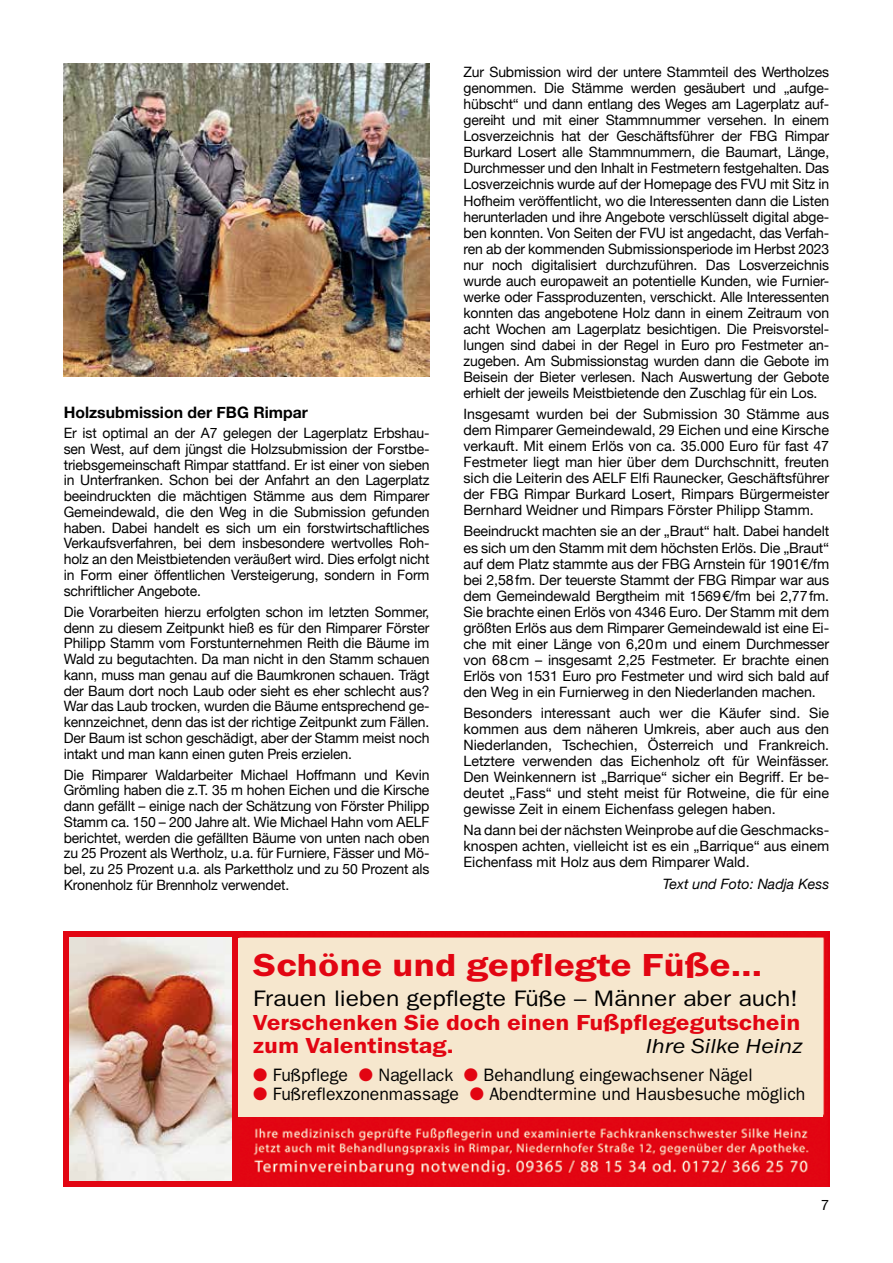
<style>
.page{position:relative;width:893px;height:1263px;background:#fff}
.page>*{position:absolute;margin:0;border:0;box-sizing:border-box;transform-origin:0 0}
.t1{font:600 33px "Franklin Gothic EF";color:#e20512;scale:1.2 1}
.t2{font:600 22.5px/22.5px "Franklin Gothic EF";color:#e20512;scale:1.14 1}
.t3{font:22.5px "Franklin Gothic";color:#000;scale:1.1 1}
.t4{font:italic 21px "Franklin Gothic EF";color:#000;scale:1.14 1}
.t5{font:18px "Franklin Gothic";color:#000}
.t6{font:700 15.75px "Helvetica Neue";color:#000}
.t7{font:14.25px/16px "Helvetica Neue";letter-spacing:-.01em;color:#000;text-align:justify}
.t8{font:italic 14.25px "Helvetica Neue";color:#000}
.s1{color:#e20512}
</style>
<div class="page">
<img style="left:64px;top:64px;width:365px;height:312px">
<img style="left:238px;top:932px;width:591px;height:254px">
<div style="left:238px;top:938px;width:584px;height:178px;background:#f6e7ce"></div>
<svg style="left:64px;top:931px;width:174px;height:255px;fill:#e20512"></svg>
<img style="left:70px;top:938px;width:161px;height:242px">
<p class="t6" style="left:64px;top:400px;width:246px">Holzsubmission der FBG Rimpar</p>
<p class="t7" style="left:64px;top:426px;width:367px">Er ist optimal an der A7 gelegen der Lagerplatz Erbshau&shy;sen West, auf dem jüngst die Holzsubmission der Forstbe&shy;triebsgemeinschaft Rimpar stattfand. Er ist einer von sieben in Unterfranken. Schon bei der Anfahrt an den Lagerplatz beeindruckten die mächtigen Stämme aus dem Rimparer Gemeindewald, die den Weg in die Submission gefunden haben. Dabei handelt es sich um ein forstwirtschaftliches Verkaufsverfahren, bei dem insbesondere wertvolles Roh&shy;holz an den Meistbietenden veräußert wird. Dies erfolgt nicht in Form einer öffentlichen Versteigerung, sondern in Form schriftlicher Angebote.</p>
<p class="t7" style="left:64px;top:605px;width:367px">Die Vorarbeiten hierzu erfolgten schon im letzten Sommer, denn zu diesem Zeitpunkt hieß es für den Rimparer Förster Philipp Stamm vom Forstunternehmen Reith die Bäume im Wald zu begutachten. Da man nicht in den Stamm schauen kann, muss man genau auf die Baumkronen schauen. Trägt der Baum dort noch Laub oder sieht es eher schlecht aus?<br>War das Laub trocken, wurden die Bäume entsprechend ge&shy;kennzeichnet, denn das ist der richtige Zeitpunkt zum Fällen.<br>Der Baum ist schon geschädigt, aber der Stamm meist noch intakt und man kann einen guten Preis erzielen.</p>
<p class="t7" style="left:64px;top:767px;width:367px">Die Rimparer Waldarbeiter Michael Hoffmann und Kevin Grömling haben die z.T. 35 m hohen Eichen und die Kirsche dann gefällt – einige nach der Schätzung von Förster Philipp Stamm ca. 150 – 200 Jahre alt. Wie Michael Hahn vom AELF berichtet, werden die gefällten Bäume von unten nach oben zu 25 Prozent als Wertholz, u.a. für Furniere, Fässer und Mö&shy;bel, zu 25 Prozent u.a. als Parkettholz und zu 50 Prozent als Kronenholz für Brennholz verwendet.</p>
<p class="t7" style="left:463px;top:65px;width:367px">Zur Submission wird der untere Stammteil des Wertholzes genommen. Die Stämme werden gesäubert und „aufge&shy;hübscht“ und dann entlang des Weges am Lagerplatz auf&shy;gereiht und mit einer Stammnummer versehen. In einem Losverzeichnis hat der Geschäftsführer der FBG Rimpar Burkard Losert alle Stammnummern, die Baumart, Länge, Durchmesser und den Inhalt in Festmetern festgehalten. Das Losverzeichnis wurde auf der Homepage des FVU mit Sitz in Hofheim veröffentlicht, wo die Interessenten dann die Listen herunterladen und ihre Angebote verschlüsselt digital abge&shy;ben konnten. Von Seiten der FVU ist angedacht, das Verfah&shy;ren ab der kommenden Submissionsperiode im Herbst 2023 nur noch digitalisiert durchzuführen. Das Losverzeichnis wurde auch europaweit an potentielle Kunden, wie Furnier&shy;werke oder Fassproduzenten, verschickt. Alle Interessenten konnten das angebotene Holz dann in einem Zeitraum von acht Wochen am Lagerplatz besichtigen. Die Preisvorstel&shy;lungen sind dabei in der Regel in Euro pro Festmeter an&shy;zugeben. Am Submissionstag wurden dann die Gebote im Beisein der Bieter verlesen. Nach Auswertung der Gebote erhielt der jeweils Meistbietende den Zuschlag für ein Los.</p>
<p class="t7" style="left:463px;top:407px;width:367px">Insgesamt wurden bei der Submission 30 Stämme aus dem Rimparer Gemeindewald, 29 Eichen und eine Kirsche verkauft. Mit einem Erlös von ca. 35.000 Euro für fast 47<br>Festmeter liegt man hier über dem Durchschnitt, freuten sich die Leiterin des AELF Elfi Raunecker, Geschäftsführer der FBG Rimpar Burkard Losert, Rimpars Bürgermeister Bernhard Weidner und Rimpars Förster Philipp Stamm.</p>
<p class="t7" style="left:463px;top:524px;width:367px">Beeindruckt machten sie an der „Braut“ halt. Dabei handelt es sich um den Stamm mit dem höchsten Erlös. Die „Braut“ auf dem Platz stammte aus der FBG Arnstein für 1901€/fm bei 2,58fm. Der teuerste Stammt der FBG Rimpar war aus dem Gemeindewald Bergtheim mit 1569€/fm bei 2,77fm.<br>Sie brachte einen Erlös von 4346 Euro. Der Stamm mit dem größten Erlös aus dem Rimparer Gemeindewald ist eine Ei&shy;che mit einer Länge von 6,20m und einem Durchmesser von 68cm – insgesamt 2,25 Festmeter. Er brachte einen Erlös von 1531 Euro pro Festmeter und wird sich bald auf den Weg in ein Furnierweg in den Niederlanden machen.</p>
<p class="t7" style="left:463px;top:706px;width:367px">Besonders interessant auch wer die Käufer sind. Sie kommen aus dem näheren Umkreis, aber auch aus den Niederlanden, Tschechien, Österreich und Frankreich.<br>Letztere verwenden das Eichenholz oft für Weinfässer.<br>Den Weinkennern ist „Barrique“ sicher ein Begriff. Er be&shy;deutet „Fass“ und steht meist für Rotweine, die für eine gewisse Zeit in einem Eichenfass gelegen haben.</p>
<p class="t7" style="left:463px;top:823px;width:367px">Na dann bei der nächsten Weinprobe auf die Geschmacks&shy;knospen achten, vielleicht ist es ein „Barrique“ aus einem Eichenfass mit Holz aus dem Rimparer Wald.</p>
<p class="t8" style="left:663px;top:873px;width:168px">Text und Foto: Nadja Kess</p>
<h1 class="t1" style="left:253px;top:946px;width:426px">Schöne und gepflegte Füße…</h1>
<h2 class="t3" style="left:253px;top:986px;width:497px">Frauen lieben gepflegte Füße – Männer aber auch!</h2>
<h2 class="t2" style="left:253px;top:1011px;width:482px">Verschenken Sie doch einen Fußpflegegutschein zum Valentinstag.</h2>
<h3 class="t4" style="left:646px;top:1034px;width:139px">Ihre Silke Heinz</h3>
<p class="t5" style="left:253px;top:1064px;width:501px"><span class="s1">●</span> Fußpflege <span class="s1">●</span> Nagellack <span class="s1">●</span> Behandlung eingewachsener Nägel</p>
<p class="t5" style="left:253px;top:1084px;width:554px"><span class="s1">●</span> Fußreflexzonenmassage <span class="s1">●</span> Abendtermine und Hausbesuche möglich</p>
<p class="t7" style="left:821px;top:1197px;width:9px">7</p>
</div>
